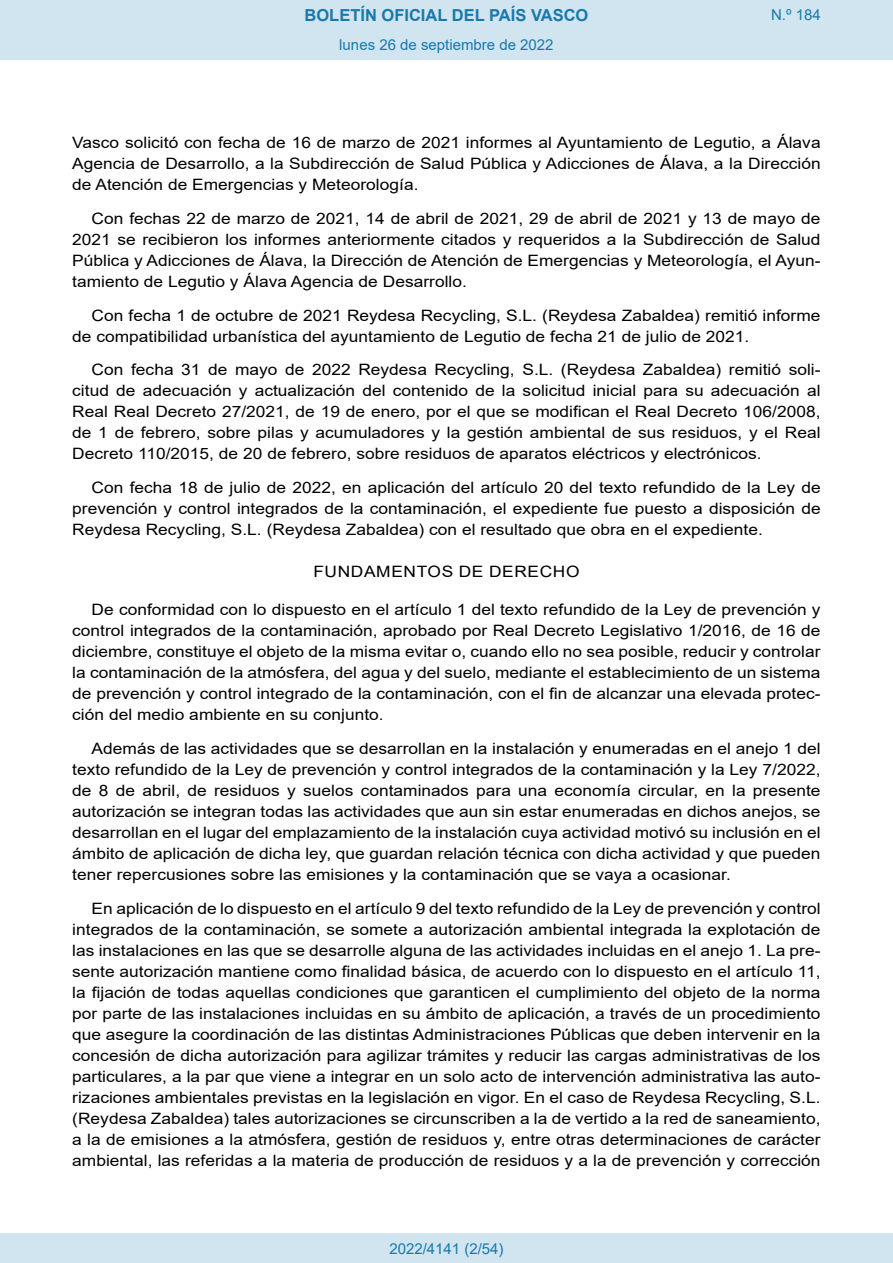
<style>
.page{position:relative;width:893px;height:1263px;background:#fff}
.page>*{position:absolute;margin:0;border:0;box-sizing:border-box;transform-origin:0 0}
.t1{font:700 16.5px "Arial";color:#1879ad}
.BOPVDetalle{font:15.6px/21px "Arial";color:#000;text-align:justify;scale:1.11 1}
.BOPVClave{font:15.6px "Arial";letter-spacing:.035em;color:#000;scale:1.11 1}
.Paginacion_Centro{font:15px "Arial";color:#1879ad}
</style>
<div class="page">
<div style="left:0;top:0;width:893px;height:60px;background:#d0e5f0"></div>
<div style="left:0;top:1233px;width:893px;height:30px;background:#d0e5f0"></div>
<p class="t1" style="left:305px;top:3px;width:285px">BOLETÍN OFICIAL DEL PAÍS VASCO</p>
<p class="Paginacion_Centro" style="left:339px;top:35px;width:216px">lunes 26 de septiembre de 2022</p>
<p class="Paginacion_Centro" style="left:771px;top:5px;width:51px">N.º 184</p>
<p class="BOPVDetalle" style="left:72px;top:132px;width:676px">Vasco solicitó con fecha de 16 de marzo de 2021 informes al Ayuntamiento de Legutio, a Álava Agencia de Desarrollo, a la Subdirección de Salud Pública y Adicciones de Álava, a la Dirección de Atención de Emergencias y Meteorología.</p>
<p class="BOPVDetalle" style="left:72px;top:208px;width:676px;text-indent:19px">Con fechas 22 de marzo de 2021, 14 de abril de 2021, 29 de abril de 2021 y 13 de mayo de 2021 se recibieron los informes anteriormente citados y requeridos a la Subdirección de Salud Pública y Adicciones de Álava, la Dirección de Atención de Emergencias y Meteorología, el Ayun&shy;tamiento de Legutio y Álava Agencia de Desarrollo.</p>
<p class="BOPVDetalle" style="left:72px;top:305px;width:676px;text-indent:19px">Con fecha 1 de octubre de 2021 Reydesa Recycling, S.L. (Reydesa Zabaldea) remitió informe de compatibilidad urbanística del ayuntamiento de Legutio de fecha 21 de julio de 2021.</p>
<p class="BOPVDetalle" style="left:72px;top:359px;width:676px;text-indent:19px">Con fecha 31 de mayo de 2022 Reydesa Recycling, S.L. (Reydesa Zabaldea) remitió soli&shy;citud de adecuación y actualización del contenido de la solicitud inicial para su adecuación al Real Real Decreto 27/2021, de 19 de enero, por el que se modifican el Real Decreto 106/2008, de 1 de febrero, sobre pilas y acumuladores y la gestión ambiental de sus residuos, y el Real Decreto 110/2015, de 20 de febrero, sobre residuos de aparatos eléctricos y electrónicos.</p>
<p class="BOPVDetalle" style="left:72px;top:477px;width:676px;text-indent:19px">Con fecha 18 de julio de 2022, en aplicación del artículo 20 del texto refundido de la Ley de prevención y control integrados de la contaminación, el expediente fue puesto a disposición de Reydesa Recycling, S.L. (Reydesa Zabaldea) con el resultado que obra en el expediente.</p>
<p class="BOPVClave" style="left:313px;top:561px;width:241px">FUNDAMENTOS DE DERECHO</p>
<p class="BOPVDetalle" style="left:72px;top:599px;width:676px;text-indent:19px">De conformidad con lo dispuesto en el artículo 1 del texto refundido de la Ley de prevención y control integrados de la contaminación, aprobado por Real Decreto Legislativo 1/2016, de 16 de diciembre, constituye el objeto de la misma evitar o, cuando ello no sea posible, reducir y controlar la contaminación de la atmósfera, del agua y del suelo, mediante el establecimiento de un sistema de prevención y control integrado de la contaminación, con el fin de alcanzar una elevada protec&shy;ción del medio ambiente en su conjunto.</p>
<p class="BOPVDetalle" style="left:72px;top:738px;width:676px;text-indent:19px">Además de las actividades que se desarrollan en la instalación y enumeradas en el anejo 1 del texto refundido de la Ley de prevención y control integrados de la contaminación y la Ley 7/2022, de 8 de abril, de residuos y suelos contaminados para una economía circular, en la presente autorización se integran todas las actividades que aun sin estar enumeradas en dichos anejos, se desarrollan en el lugar del emplazamiento de la instalación cuya actividad motivó su inclusión en el ámbito de aplicación de dicha ley, que guardan relación técnica con dicha actividad y que pueden tener repercusiones sobre las emisiones y la contaminación que se vaya a ocasionar.</p>
<p class="BOPVDetalle" style="left:72px;top:898px;width:676px;text-indent:19px">En aplicación de lo dispuesto en el artículo 9 del texto refundido de la Ley de prevención y control integrados de la contaminación, se somete a autorización ambiental integrada la explotación de las instalaciones en las que se desarrolle alguna de las actividades incluidas en el anejo 1. La pre&shy;sente autorización mantiene como finalidad básica, de acuerdo con lo dispuesto en el artículo 11, la fijación de todas aquellas condiciones que garanticen el cumplimiento del objeto de la norma por parte de las instalaciones incluidas en su ámbito de aplicación, a través de un procedimiento que asegure la coordinación de las distintas Administraciones Públicas que deben intervenir en la concesión de dicha autorización para agilizar trámites y reducir las cargas administrativas de los particulares, a la par que viene a integrar en un solo acto de intervención administrativa las auto&shy;rizaciones ambientales previstas en la legislación en vigor. En el caso de Reydesa Recycling, S.L. (Reydesa Zabaldea) tales autorizaciones se circunscriben a la de vertido a la red de saneamiento, a la de emisiones a la atmósfera, gestión de residuos y, entre otras determinaciones de carácter ambiental, las referidas a la materia de producción de residuos y a la de prevención y corrección</p>
<p class="Paginacion_Centro" style="left:389px;top:1238px;width:116px">2022/4141 (2/54)</p>
</div>
